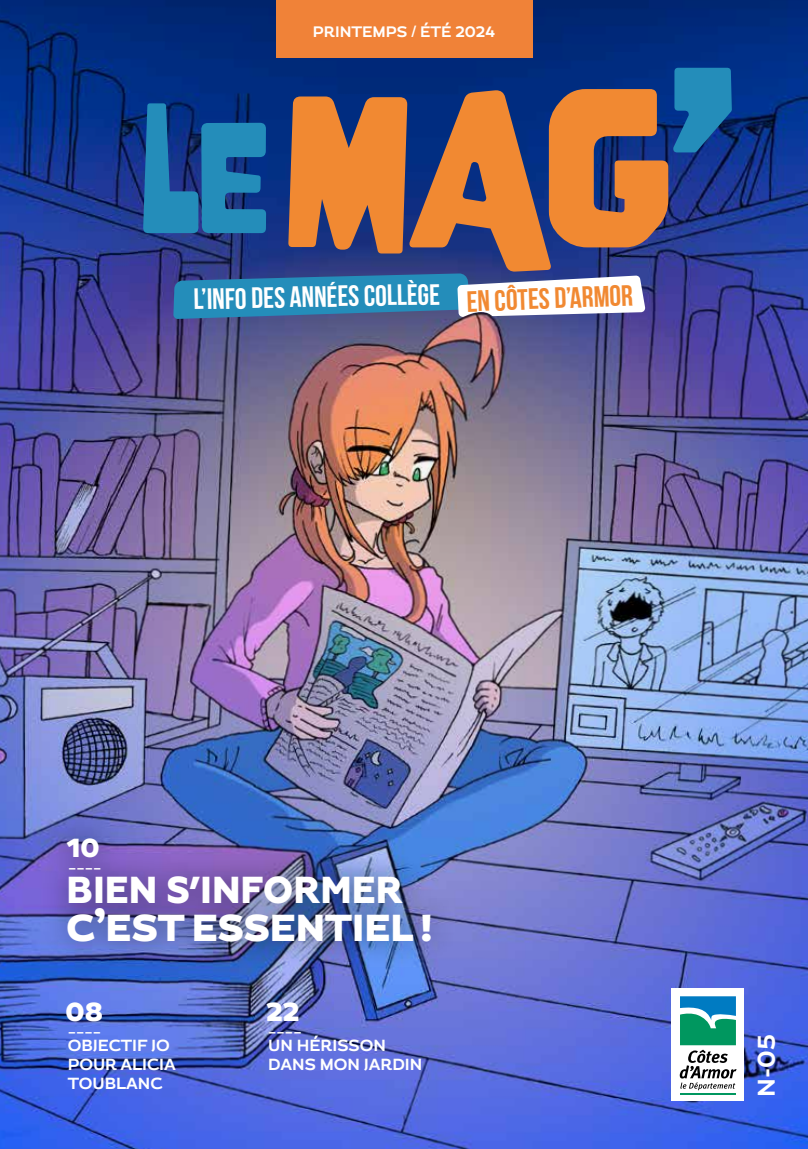
<style>
.page{position:relative;width:808px;height:1149px;background:#fff}
.page>*{position:absolute;margin:0;border:0;box-sizing:border-box;transform-origin:0 0}
.t1{font:900 37.5px "Magallanes";color:#fff}
.t2{font:800 37.5px "Geometria";color:#fff}
.t3{font:700 29.4px "Bebas Neue";color:#fff}
.t4{font:700 29.4px "Bebas Neue";color:#f18932}
.t5{font:900 26.1px "Magallanes";color:#fff}
.t6{font:700 24.15px "Magallanes";color:#fff}
.t7{font:700 16.05px/19.4px "Magallanes";color:#fff}
.t8{font:700 15.15px "Magallanes";color:#fff}
</style>
<div class="page">
<img style="left:0;top:0;width:808px;height:1148px">
<div style="left:671px;top:987px;width:72px;height:113px;background:#fff"></div>
<hr style="left:680px;top:1092px;width:56px;height:2px;background:#00975f">
<svg style="left:680px;top:996px;width:57px;height:93px"></svg>
<div style="left:276px;top:0;width:256px;height:58px;background:#f08238"></div>
<svg style="left:143px;top:68px;width:589px;height:251px;background:#616279"></svg>
<img style="left:28px;top:796px;width:455px;height:204px">
<img style="left:453px;top:312px;width:54px;height:49px">
<p class="t8" style="left:313px;top:22px;width:184px">PRINTEMPS <sup>/</sup> ÉTÉ 2024</p>
<h2 class="t3" style="left:193px;top:283px;width:248px;rotate:-1deg">L’info DES ANNÉES COLLÈGE</h2>
<h2 class="t4" style="left:466px;top:285px;width:168px;rotate:-2deg">EN CÔTES D’ARMOR</h2>
<h3 class="t5" style="left:67px;top:831px;width:34px">10</h3>
<h1 class="t2" style="left:67px;top:867px;width:338px">BIEN S’INFORMER</h1>
<h1 class="t1" style="left:67px;top:903px;width:367px">C’EST ESSENTIEL !</h1>
<p class="t7" style="left:68px;top:852px;width:35px">____</p>
<h3 class="t5" style="left:66px;top:994px;width:39px">08</h3>
<p class="t7" style="left:68px;top:1016px;width:110px">____<br>OBJECTIF JO<br>POUR ALICIA<br>TOUBLANC</p>
<h3 class="t5" style="left:266px;top:994px;width:35px">22</h3>
<p class="t7" style="left:268px;top:1016px;width:156px">____<br>UN HÉRISSON<br>DANS MON JARDIN</p>
<h3 class="t6" style="left:751px;top:1096px;width:64px;rotate:-90deg">N-05</h3>
</div>
